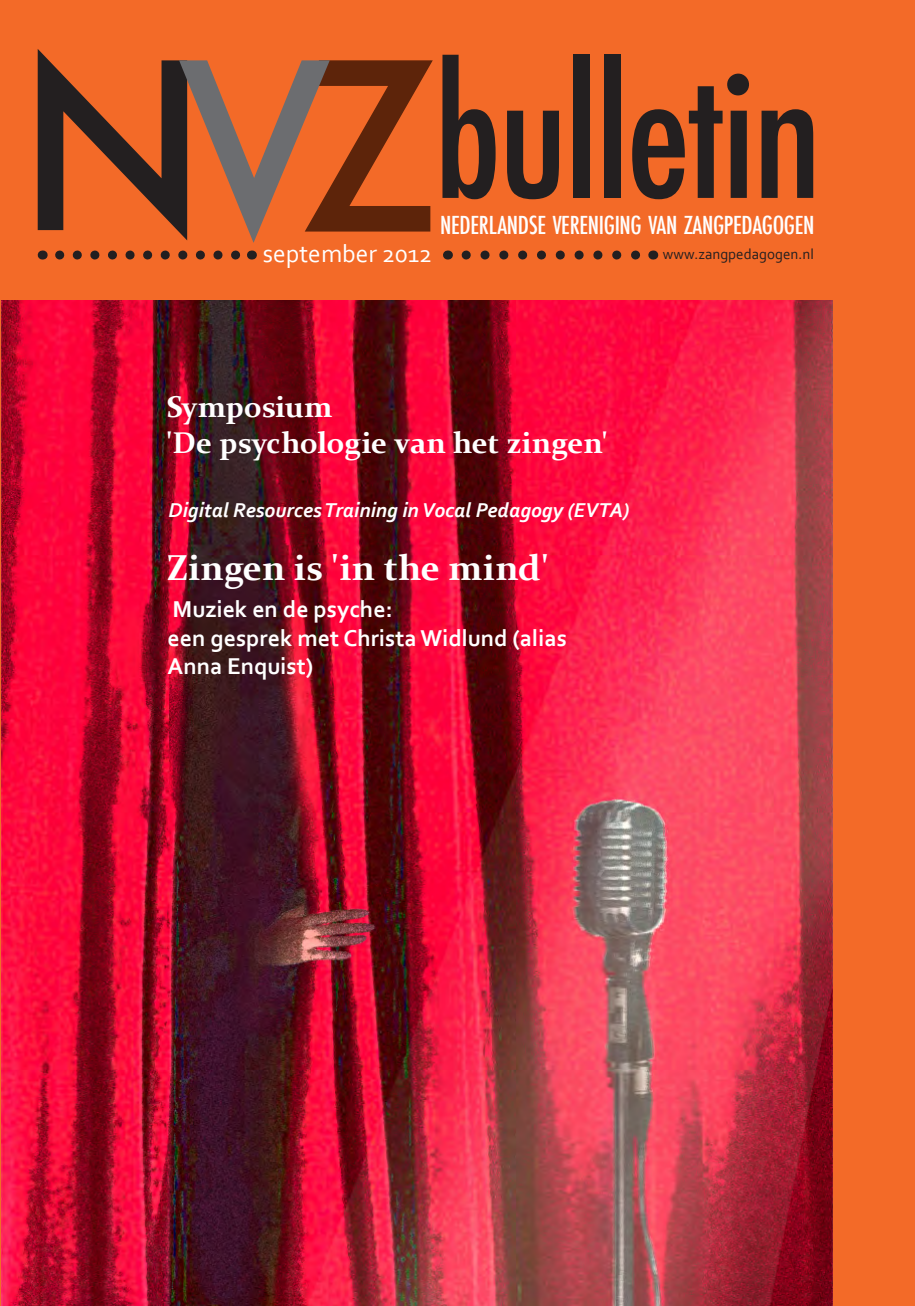
<style>
.page{position:relative;width:915px;height:1306px;background:#fff}
.page>*{position:absolute;margin:0;border:0;box-sizing:border-box;transform-origin:0 0}
.t1{font:500 condensed 172.5px "Futura";letter-spacing:-.02em;color:#231f20}
.t2{font:700 36px "Constantia";letter-spacing:.005em;color:#fff}
.t3{font:700 30px/36px "Constantia";letter-spacing:-.005em;color:#fff}
.t4{font:25.5px "Corbel";color:#fff}
.t5{font:500 condensed 24.15px "Futura";letter-spacing:-.015em;color:#fff}
.t6{font:700 24px/28.8px "Corbel";color:#fff}
.t7{font:italic 700 21px "Corbel";color:#fff}
.t8{font:18px "Times";color:#231f20}
.t9{font:15px "Corbel";color:#231f20}
.s1{font-stretch:normal;font-size:225px}
.s2{font-stretch:normal;font-size:225px;color:#6c6d70}
.s3{font-stretch:normal;font-size:225px;color:#5d240a}
</style>
<div class="page">
<div style="left:0;top:0;width:914px;height:1305px;background:#f36a28"></div>
<svg style="left:305px;top:60px;width:128px;height:172px"></svg>
<svg style="left:60px;top:250px;width:181px;height:9px"></svg>
<svg style="left:466px;top:250px;width:174px;height:9px"></svg>
<img style="left:1px;top:301px;width:830px;height:1004px">
<h1 class="t1" style="left:17px;top:28px;width:806px"><span class="s1">N</span><span class="s2">V</span><span class="s3">Z</span>bulletin</h1>
<p class="t8" style="left:64px;top:72px;width:10px">3</p>
<p class="t5" style="left:440px;top:211px;width:376px">NEDERLANDSE VERENIGING VAN ZANGPEDAGOGEN</p>
<p class="t4" style="left:263px;top:237px;width:171px">september 2012</p>
<p class="t9" style="left:662px;top:244px;width:152px">www.zangpedagogen.nl</p>
<p class="t3" style="left:166px;top:389px;width:442px">Symposium<br>'De psychologie van het zingen'</p>
<p class="t7" style="left:168px;top:496px;width:462px">Digital Resources Training in Vocal Pedagogy (EVTA)</p>
<h2 class="t2" style="left:167px;top:545px;width:383px">Zingen is 'in the mind'</h2>
<p class="t6" style="left:167px;top:594px;width:400px">Muziek en de psyche:<br>een gesprek met Christa Widlund (alias<br>Anna Enquist)</p>
</div>
